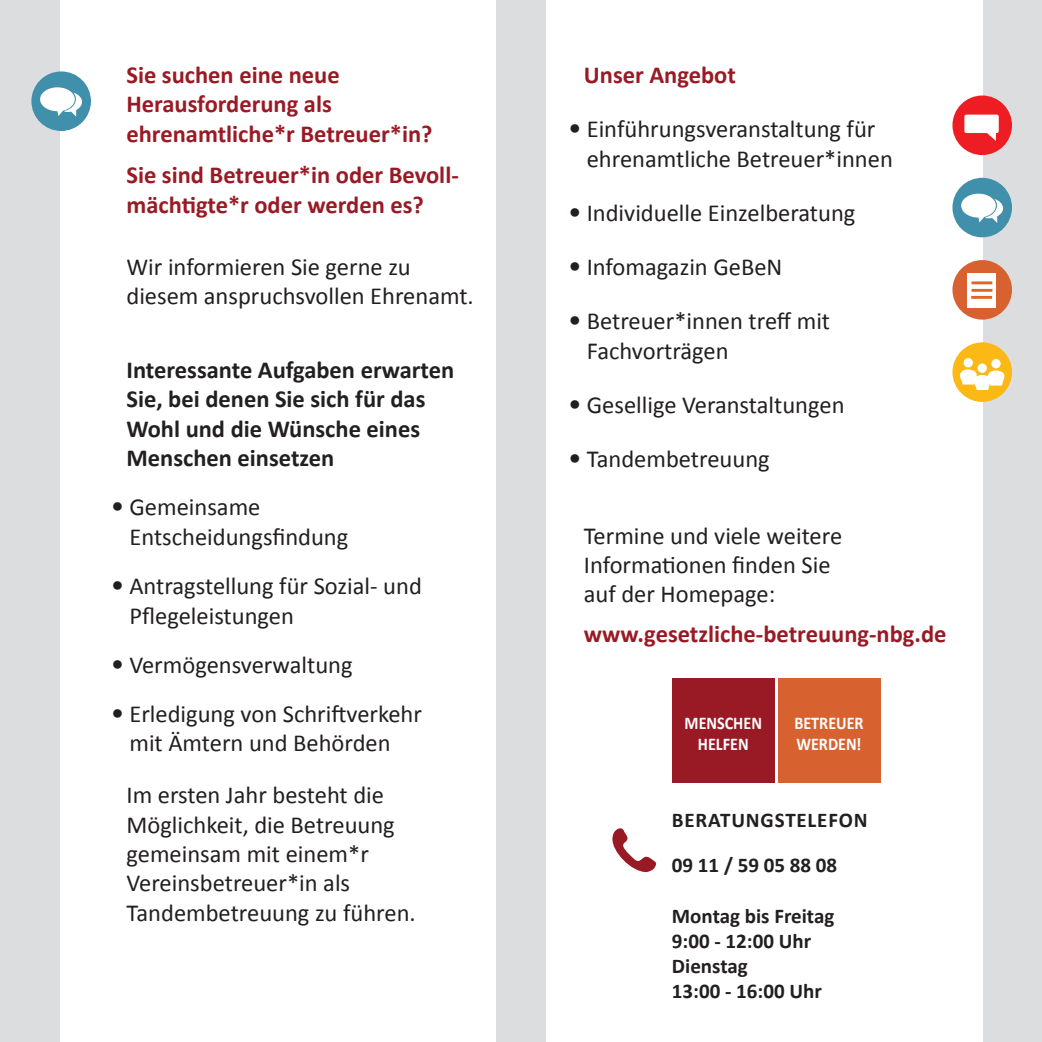
<style>
.page{position:relative;width:1042px;height:1042px;background:#fff}
.page>*{position:absolute;margin:0;border:0;box-sizing:border-box;transform-origin:0 0}
.t1{font:24.5px/29.4px "Calibri";color:#231f20}
.t2{font:700 24.5px/29.4px "Calibri";color:#991a24}
.t3{font:700 24.5px/29.4px "Calibri";color:#231f20}
.t4{font:700 21px/25.2px "Calibri";color:#231f20}
.t5{font:700 21px/45.5px "Calibri";letter-spacing:.04em;color:#231f20}
.t6{font:700 17.85px/21.5px "Calibri";color:#fff;text-align:center;scale:.9 1}
.s1{font-family:"Frutiger LT Std";font-weight:300;font-stretch:condensed}
</style>
<div class="page">
<div style="left:0;top:0;width:60px;height:1042px;background:#dcdddf"></div>
<div style="left:983px;top:0;width:59px;height:1042px;background:#dcdddf"></div>
<div style="left:496px;top:0;width:50px;height:1042px;background:#dcdddf"></div>
<svg style="left:612px;top:828px;width:45px;height:44px"></svg>
<div style="left:672px;top:678px;width:102px;height:104px;background:#991a24"></div>
<div style="left:778px;top:678px;width:102px;height:104px;background:#d8622f"></div>
<div style="left:31px;top:71px;width:60px;height:60px;background:#408fab;border-radius:50%"></div>
<svg style="left:40px;top:87px;width:42px;height:30px"></svg>
<div style="left:952px;top:178px;width:60px;height:59px;background:#408fab;border-radius:50%"></div>
<svg style="left:961px;top:194px;width:42px;height:29px"></svg>
<div style="left:952px;top:95px;width:60px;height:60px;background:#ee1d23;border-radius:50%"></div>
<svg style="left:964px;top:115px;width:34px;height:26px"></svg>
<div style="left:952px;top:260px;width:60px;height:60px;background:#d8622f;border-radius:50%"></div>
<div style="left:967px;top:273px;width:29px;height:34px;background:#fff"></div>
<hr style="left:971px;top:281px;width:21px;height:3px;background:#de6627">
<hr style="left:971px;top:289px;width:21px;height:3px;background:#de6627">
<hr style="left:971px;top:296px;width:21px;height:3px;background:#de6627">
<div style="left:952px;top:342px;width:60px;height:60px;background:#fcb814;border-radius:50%"></div>
<svg style="left:977px;top:363px;width:10px;height:10px"></svg>
<div style="left:991px;top:359px;width:9px;height:9px;background:#fff;border-radius:50%"></div>
<div style="left:963px;top:358px;width:10px;height:9px;background:#fff;border-radius:50%"></div>
<svg style="left:959px;top:369px;width:45px;height:21px"></svg>
<p class="t2" style="left:126px;top:59px;width:307px">Sie suchen eine neue<br>Herausforderung als ehrenamtliche*r Betreuer*in?</p>
<p class="t2" style="left:126px;top:159px;width:334px">Sie sind Betreuer*in oder Bevoll&shy;mächtigte*r oder werden es?</p>
<p class="t1" style="left:126px;top:250px;width:349px">Wir informieren Sie gerne zu diesem anspruchsvollen Ehrenamt.</p>
<p class="t3" style="left:126px;top:354px;width:329px">Interessante Aufgaben erwarten<br>Sie, bei denen Sie sich für das<br>Wohl und die Wünsche eines<br>Menschen einsetzen</p>
<p class="t1" style="left:129px;top:491px;width:220px;text-indent:-18px"><span class="s1">•</span> Gemeinsame<br>Entscheidungsfindung</p>
<p class="t1" style="left:129px;top:570px;width:294px;text-indent:-18px"><span class="s1">•</span> Antragstellung für Sozial- und<br>Pflegeleistungen</p>
<p class="t1" style="left:112px;top:649px;width:243px"><span class="s1">•</span> Vermögensverwaltung</p>
<p class="t1" style="left:112px;top:698px;width:312px;text-align:center"><span class="s1">•</span> Erledigung von Schriftverkehr mit Ämtern und Behörden</p>
<p class="t1" style="left:126px;top:779px;width:291px">Im ersten Jahr besteht die<br>Möglichkeit, die Betreuung gemeinsam mit einem*r<br>Vereinsbetreuer*in als<br>Tandembetreuung zu führen.</p>
<p class="t2" style="left:584px;top:59px;width:154px">Unser Angebot</p>
<p class="t1" style="left:587px;top:113px;width:308px;text-indent:-18px"><span class="s1">•</span> Einführungsveranstaltung für ehrenamtliche Betreuer*innen</p>
<p class="t1" style="left:569px;top:197px;width:288px"><span class="s1">•</span> Individuelle Einzelberatung</p>
<p class="t1" style="left:569px;top:251px;width:215px"><span class="s1">•</span> Infomagazin GeBeN</p>
<p class="t1" style="left:587px;top:305px;width:245px;text-indent:-18px"><span class="s1">•</span> Betreuer*innen treff mit<br>Fachvorträgen</p>
<p class="t1" style="left:569px;top:389px;width:277px"><span class="s1">•</span> Gesellige Veranstaltungen</p>
<p class="t1" style="left:569px;top:443px;width:202px"><span class="s1">•</span> Tandembetreuung</p>
<p class="t1" style="left:584px;top:519px;width:260px">Termine und viele weitere<br>Informationen finden Sie auf der Homepage:</p>
<p class="t2" style="left:584px;top:618px;width:364px">www.gesetzliche-betreuung-nbg.de</p>
<p class="t6" style="left:684px;top:711px;width:87px">MENSCHEN<br>HELFEN</p>
<p class="t6" style="left:794px;top:711px;width:78px;text-align:left">BETREUER<br>WERDEN!</p>
<p class="t5" style="left:672px;top:796px;width:197px">BERATUNGSTELEFON<br>09 11 / 59 05 88 08</p>
<p class="t4" style="left:672px;top:902px;width:164px">Montag bis Freitag<br>9:00 - 12:00 Uhr<br>Dienstag<br>13:00 - 16:00 Uhr</p>
</div>
